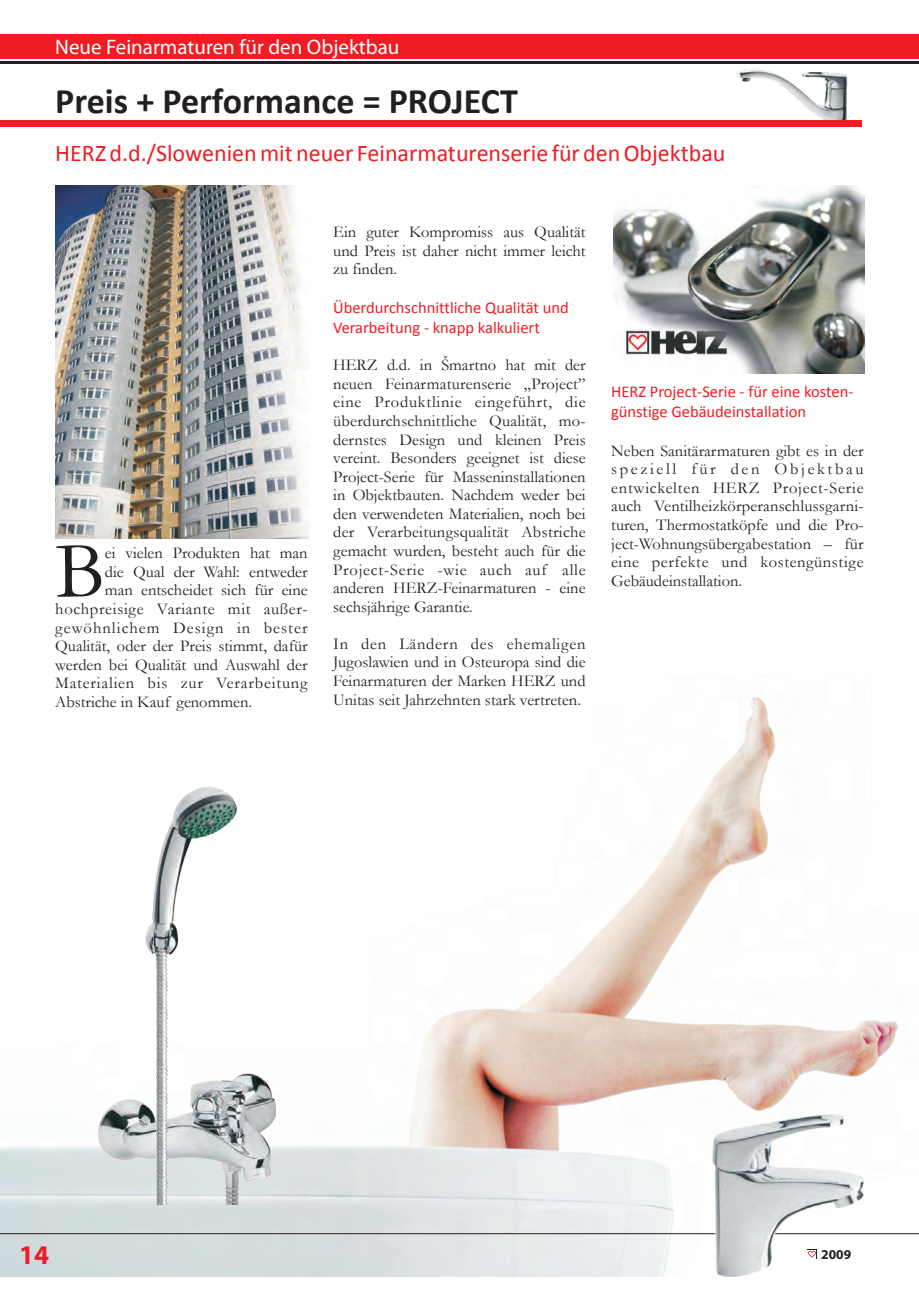
<style>
.page{position:relative;width:919px;height:1289px;background:#fff}
.page>*{position:absolute;margin:0;border:0;box-sizing:border-box;transform-origin:0 0}
.t1{font:80.85px "Garamond";color:#231f20}
.t2{font:700 36px "Calibri";color:#231f20}
.t3{font:700 27px "Myriad Pro";color:#ee1d23}
.t4{font:24px "Calibri";color:#ee1d23}
.t5{font:21px "Myriad Pro";color:#fff}
.t6{font:16.5px/18.6px "Garamond";color:#231f20;text-align:justify}
.t7{font:16.5px/20.1px "Calibri";color:#ee1d23}
.t8{font:16.5px "Garamond";letter-spacing:.045em;color:#231f20}
.t9{font:16.5px "Garamond";letter-spacing:.02em;color:#231f20}
.t10{font:16.5px "Garamond";letter-spacing:.035em;color:#231f20}
.t11{font:16.5px "Garamond";letter-spacing:.05em;color:#231f20}
.t12{font:16.5px "Garamond";letter-spacing:.16em;color:#231f20}
.t13{font:700 13.5px "Myriad Pro";color:#231f20}
</style>
<div class="page">
<img style="left:0;top:697px;width:918px;height:579px">
<img style="left:736px;top:69px;width:111px;height:52px">
<hr style="left:0;top:1233px;width:918px;height:1px;background:#231f20">
<hr style="left:0;top:61px;width:918px;height:3px;background:#231f20">
<div style="left:0;top:34px;width:918px;height:25px;background:#ee1d23"></div>
<img style="left:98px;top:1073px;width:178px;height:130px">
<img style="left:712px;top:1113px;width:151px;height:163px">
<div style="left:0;top:121px;width:861px;height:6px;background:#ee1d23"></div>
<img style="left:55px;top:186px;width:254px;height:352px">
<img style="left:613px;top:185px;width:251px;height:189px">
<img style="left:145px;top:786px;width:92px;height:418px">
<p class="t5" style="left:55px;top:34px;width:345px">Neue Feinarmaturen für den Objektbau</p>
<h2 class="t2" style="left:55px;top:79px;width:464px">Preis + Performance = PROJECT</h2>
<h3 class="t4" style="left:55px;top:138px;width:671px">HERZ d.d./Slowenien mit neuer Feinarmaturenserie für den Objektbau</h3>
<p class="t6" style="left:333px;top:222px;width:254px">Ein guter Kompromiss aus Qualität und Preis ist daher nicht immer leicht zu finden.</p>
<p class="t7" style="left:333px;top:296px;width:237px">Überdurchschnittliche Qualität und<br>Verarbeitung - knapp kalkuliert</p>
<p class="t6" style="left:333px;top:355px;width:254px">HERZ d.d. in Šmartno hat mit der neuen Feinarmaturenserie „Project” eine Produktlinie eingeführt, die überdurchschnittliche Qualität, mo&shy;dernstes Design und kleinen Preis</p>
<p class="t6" style="left:333px;top:448px;width:254px">vereint. Besonders geeignet ist diese</p>
<p class="t6" style="left:333px;top:467px;width:254px">Project-Serie für Masseninstallationen</p>
<p class="t6" style="left:333px;top:485px;width:254px">in Objektbauten. Nachdem weder bei</p>
<p class="t6" style="left:333px;top:504px;width:254px">den verwendeten Materialien, noch bei</p>
<p class="t9" style="left:333px;top:521px;width:254px">der Verarbeitungsqualität Abstriche</p>
<h1 class="t1" style="left:55px;top:517px;width:51px">B</h1>
<p class="t6" style="left:105px;top:543px;width:204px">ei vielen Produkten hat man</p>
<p class="t6" style="left:333px;top:541px;width:254px">gemacht wurden, besteht auch für die</p>
<p class="t6" style="left:105px;top:562px;width:204px">die Qual der Wahl: entweder</p>
<p class="t8" style="left:333px;top:558px;width:254px">Project-Serie -wie auch auf alle</p>
<p class="t6" style="left:105px;top:580px;width:204px">man entscheidet sich für eine</p>
<p class="t6" style="left:333px;top:578px;width:254px">anderen HERZ-Feinarmaturen - eine</p>
<p class="t8" style="left:55px;top:597px;width:254px">hochpreisige Variante mit außer-</p>
<p class="t6" style="left:333px;top:596px;width:141px">sechsjährige Garantie.</p>
<p class="t6" style="left:55px;top:617px;width:254px">gewöhnlichem Design in bester<br>Qualität, oder der Preis stimmt, dafür</p>
<p class="t8" style="left:333px;top:632px;width:254px">In den Ländern des ehemaligen</p>
<p class="t6" style="left:55px;top:654px;width:254px">werden bei Qualität und Auswahl der</p>
<p class="t6" style="left:333px;top:652px;width:254px">Jugoslawien und in Osteuropa sind die</p>
<p class="t11" style="left:55px;top:672px;width:254px">Materialien bis zur Verarbeitung</p>
<p class="t6" style="left:333px;top:671px;width:254px">Feinarmaturen der Marken HERZ und</p>
<p class="t6" style="left:55px;top:692px;width:198px">Abstriche in Kauf genommen.</p>
<p class="t6" style="left:333px;top:689px;width:249px">Unitas seit Jahrzehnten stark vertreten.</p>
<p class="t7" style="left:611px;top:380px;width:244px">HERZ Project-Serie - für eine kosten&shy;günstige Gebäudeinstallation</p>
<p class="t6" style="left:611px;top:441px;width:254px">Neben Sanitärarmaturen gibt es in der</p>
<p class="t12" style="left:611px;top:458px;width:254px">speziell für den Objektbau</p>
<p class="t8" style="left:611px;top:476px;width:254px">entwickelten HERZ Project-Serie</p>
<p class="t6" style="left:611px;top:496px;width:254px">auch Ventilheizkörperanschlussgarni-</p>
<p class="t6" style="left:611px;top:515px;width:254px">turen, Thermostatköpfe und die Pro-</p>
<p class="t6" style="left:611px;top:533px;width:254px">ject-Wohnungsübergabestation – für</p>
<p class="t10" style="left:611px;top:551px;width:254px">eine perfekte und kostengünstige</p>
<p class="t6" style="left:611px;top:571px;width:132px">Gebäudeinstallation.</p>
<h3 class="t3" style="left:19px;top:1237px;width:31px">14</h3>
<p class="t13" style="left:821px;top:1245px;width:31px">2009</p>
</div>
